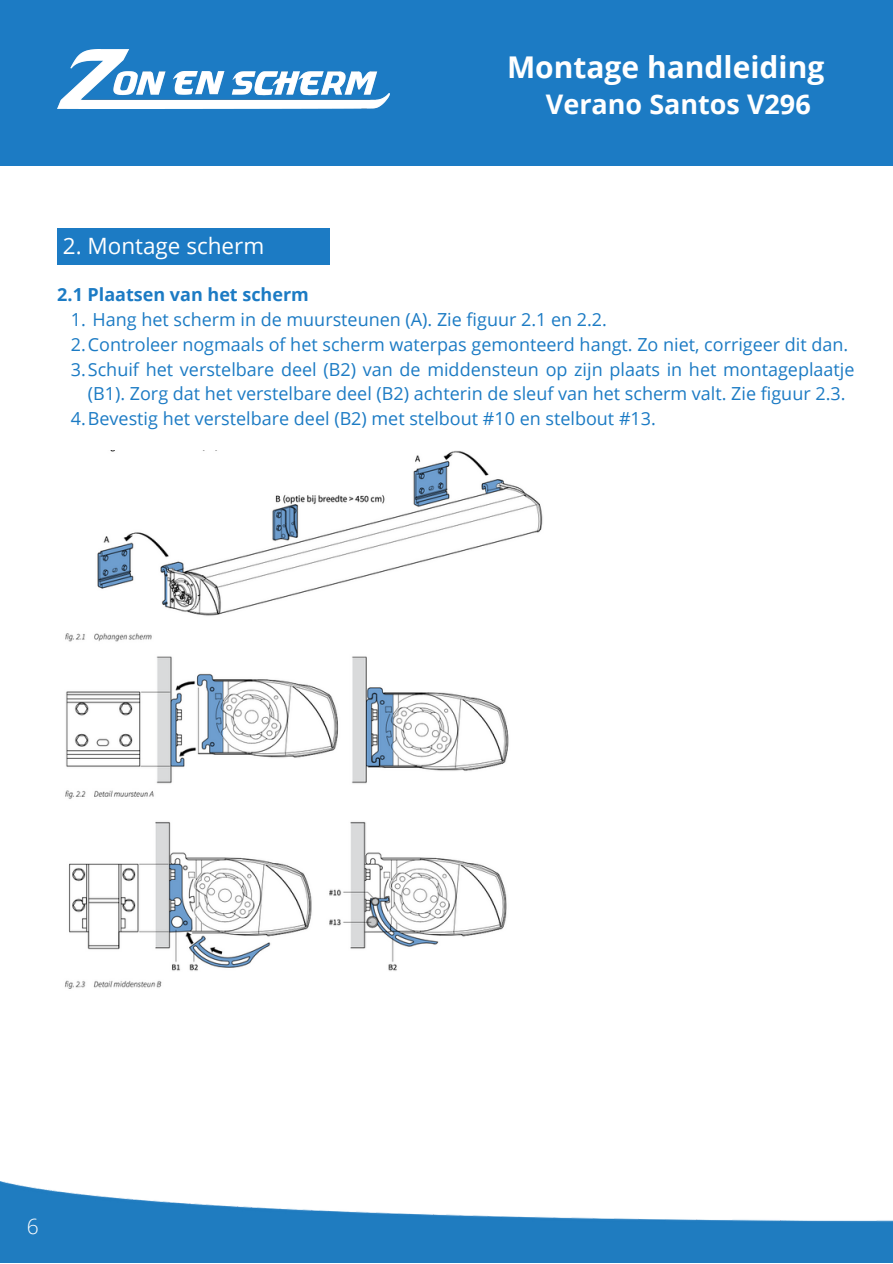
<style>
.page{position:relative;width:893px;height:1264px;background:#fff}
.page>*{position:absolute;margin:0;border:0;box-sizing:border-box;transform-origin:0 0}
.t1{font:700 30px "Open Sans";color:#fff}
.t2{font:700 27px "Open Sans";color:#fff}
.t3{font:22.5px "Open Sans";color:#fff}
.t4{font:300 21px "Open Sans";color:#fff}
.t5{font:18px/24.8px "Open Sans";color:#1c7bc4;text-align:center}
.t6{font:700 18px "Open Sans";color:#1c7bc4}
</style>
<div class="page">
<div style="left:0;top:0;width:892px;height:166px;background:#1c7bc4"></div>
<img style="left:57px;top:50px;width:332px;height:58px">
<img style="left:0;top:1181px;width:892px;height:81px">
<div style="left:57px;top:228px;width:272px;height:37px;background:#1c7bc4"></div>
<img style="left:65px;top:450px;width:478px;height:539px">
<p class="t3" style="left:63px;top:230px;width:203px">2. Montage scherm</p>
<p class="t6" style="left:57px;top:282px;width:253px">2.1 Plaatsen van het scherm</p>
<p class="t1" style="left:507px;top:46px;width:319px">Montage handleiding</p>
<p class="t2" style="left:546px;top:85px;width:266px">Verano Santos V296</p>
<p class="t5" style="left:71px;top:307px;width:537px">1. Hang het scherm in de muursteunen (A). Zie figuur 2.1 en 2.2.</p>
<p class="t5" style="left:71px;top:331px;width:778px">2.Controleer nogmaals of het scherm waterpas gemonteerd hangt. Zo niet, corrigeer dit dan.</p>
<p class="t5" style="left:71px;top:356px;width:785px">3.Schuif het verstelbare deel (B2) van de middensteun op zijn plaats in het montageplaatje (B1). Zorg dat het verstelbare deel (B2) achterin de sleuf van het scherm valt. Zie figuur 2.3.</p>
<p class="t5" style="left:71px;top:406px;width:586px">4.Bevestig het verstelbare deel (B2) met stelbout #10 en stelbout #13.</p>
<p class="t4" style="left:27px;top:1211px;width:13px">6</p>
</div>
